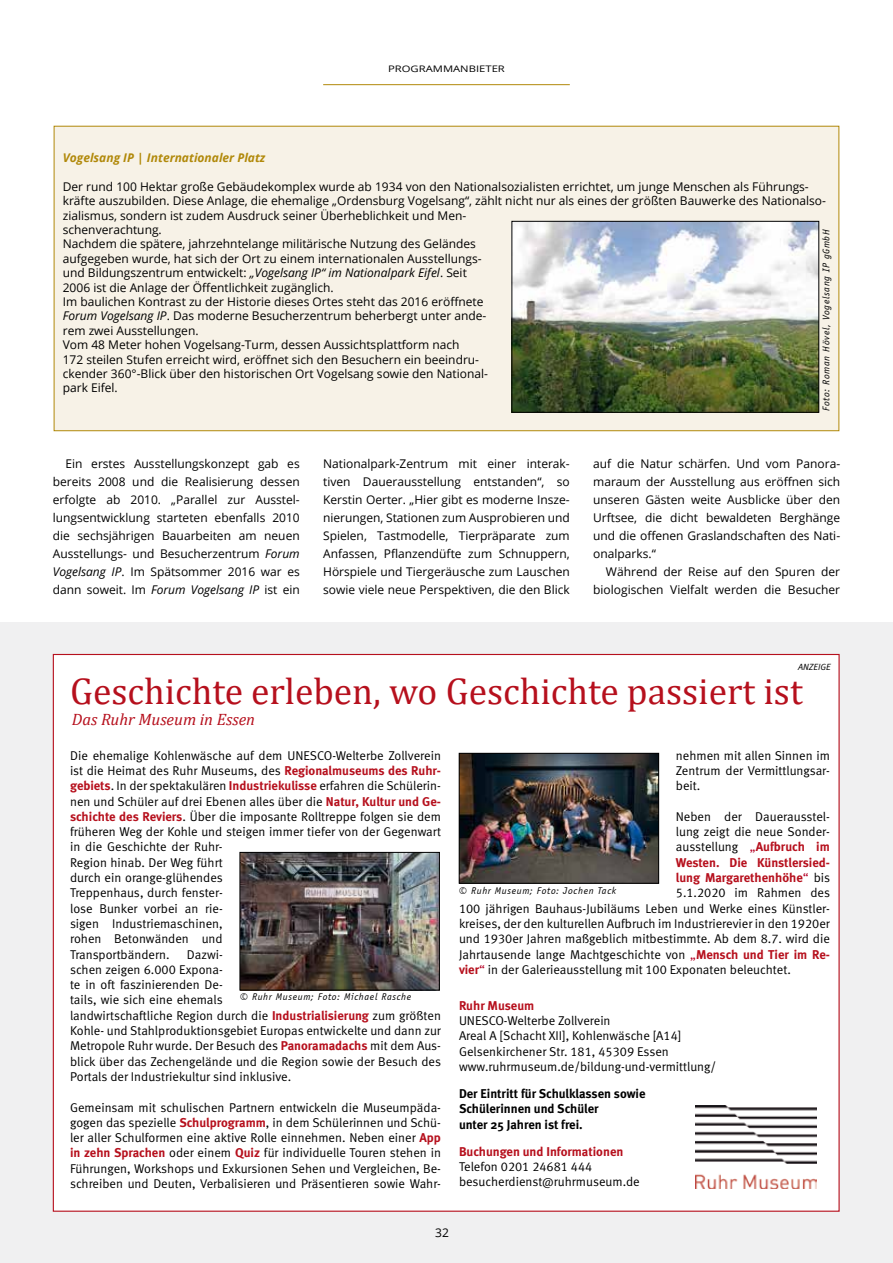
<style>
.page{position:relative;width:893px;height:1263px;background:#fff}
.page>*{position:absolute;margin:0;border:0;box-sizing:border-box;transform-origin:0 0}
.t1{font:37.5px "Cambria";color:#b6101d}
.t2{font:italic 16.5px "Cambria";color:#b6101d}
.t3{font:12.75px/15.3px "Meta Normal LF";color:#000}
.t4{font:700 12.75px/15.3px "Meta";color:#b6101d}
.t5{font:700 12.75px/15.3px "Meta";color:#000}
.t6{font:12px/18px "Open Sans";color:#000;text-align:justify}
.t7{font:italic 700 12px "Open Sans";color:#b1890a}
.t8{font:italic 10.5px "Sportiv";letter-spacing:.06em;color:#000}
.t9{font:9px "Open Sans";color:#000;scale:1.25 1}
.t10{font:italic 9px "Meta Normal";color:#000}
.s1{font-style:italic}
.s2{font-family:"Meta";font-weight:700;color:#b6101d}
.s3{color:#b80c2f}
.s4{font-family:"Meta Normal LF";font-weight:400;color:#b80c2f}
.s5{font-family:"Meta Normal LF";font-weight:400;color:#000}
</style>
<div class="page">
<div style="left:0;top:623px;width:893px;height:640px;background:#f0f0f1"></div>
<div style="left:54px;top:126px;width:785px;height:305px;background:#f7f2e7"></div>
<img style="left:514px;top:223px;width:303px;height:187px">
<div style="left:512px;top:221px;width:307px;height:191px;border:1px solid #000"></div>
<div style="left:53px;top:654px;width:787px;height:558px;background:#fff;border:1px solid #b6101d"></div>
<img style="left:696px;top:1106px;width:121px;height:83px">
<img style="left:242px;top:854px;width:196px;height:134px">
<div style="left:240px;top:852px;width:200px;height:138px;border:1px solid #000"></div>
<img style="left:461px;top:755px;width:196px;height:126px">
<div style="left:459px;top:753px;width:200px;height:130px;border:1px solid #000"></div>
<hr style="left:323px;top:84px;width:247px;height:1px;background:#b1890a">
<p class="t9" style="left:388px;top:63px;width:95px">PROGRAMMANBIETER</p>
<p class="t7" style="left:63px;top:149px;width:204px">Vogelsang IP | Internationaler Platz</p>
<p class="t6" style="left:63px;top:179px;width:765px;line-height:14.4px;text-align:left">Der rund 100 Hektar große Gebäudekomplex wurde ab 1934 von den Nationalsozialisten errichtet, um junge Menschen als Führungs&shy;kräfte auszubilden. Diese Anlage, die ehemalige „Ordensburg Vogelsang“, zählt nicht nur als eines der größten Bauwerke des Nationalso&shy;zialismus, sondern ist zudem Ausdruck seiner Überheblichkeit und Men-<br>schenverachtung.<br>Nachdem die spätere, jahrzehntelange militärische Nutzung des Geländes<br>aufgegeben wurde, hat sich der Ort zu einem internationalen Ausstellungs-<br>und Bildungszentrum entwickelt: <span class="s1">„Vogelsang IP“ im Nationalpark Eifel</span>. Seit<br>2006 ist die Anlage der Öffentlichkeit zugänglich.<br>Im baulichen Kontrast zu der Historie dieses Ortes steht das 2016 eröffnete<br><span class="s1">Forum Vogelsang IP</span>. Das moderne Besucherzentrum beherbergt unter ande-<br>rem zwei Ausstellungen.<br>Vom 48 Meter hohen Vogelsang-Turm, dessen Aussichtsplattform nach<br>172 steilen Stufen erreicht wird, eröffnet sich den Besuchern ein beeindru-<br>ckender 360°-Blick über den historischen Ort Vogelsang sowie den National-<br>park Eifel.</p>
<p class="t8" style="left:821px;top:411px;width:183px;rotate:-90deg">Foto: Roman Hövel, Vogelsang IP gGmbH</p>
<p class="t6" style="left:53px;top:454px;width:249px;text-indent:13px">Ein erstes Ausstellungskonzept gab es bereits 2008 und die Realisierung dessen erfolgte ab 2010. „Parallel zur Ausstel&shy;lungsentwicklung starteten ebenfalls 2010 die sechsjährigen Bauarbeiten am neuen Ausstellungs- und Besucherzentrum <span class="s1">Forum Vogelsang IP</span>. Im Spätsommer 2016 war es dann soweit. Im <span class="s1">Forum Vogelsang IP</span> ist ein</p>
<p class="t6" style="left:323px;top:454px;width:248px">Nationalpark-Zentrum mit einer interak&shy;tiven Dauerausstellung entstanden“, so Kerstin Oerter. „Hier gibt es moderne Insze&shy;nierungen, Stationen zum Ausprobieren und Spielen, Tastmodelle, Tierpräparate zum Anfassen, Pflanzendüfte zum Schnuppern, Hörspiele und Tiergeräusche zum Lauschen sowie viele neue Perspektiven, die den Blick</p>
<p class="t6" style="left:593px;top:454px;width:249px">auf die Natur schärfen. Und vom Panora&shy;maraum der Ausstellung aus eröffnen sich unseren Gästen weite Ausblicke über den Urftsee, die dicht bewaldeten Berghänge und die offenen Graslandschaften des Nati&shy;onalparks.“</p>
<p class="t6" style="left:593px;top:562px;width:248px;text-align:right">Während der Reise auf den Spuren der biologischen Vielfalt werden die Besucher</p>
<p class="t10" style="left:798px;top:661px;width:34px">ANZEIGE</p>
<h1 class="t1" style="left:70px;top:669px;width:734px">Geschichte erleben, wo Geschichte passiert ist</h1>
<p class="t2" style="left:72px;top:708px;width:185px">Das Ruhr Museum in Essen</p>
<p class="t3" style="left:70px;top:747px;width:372px">Die ehemalige Kohlenwäsche auf dem UNESCO-Welterbe Zollverein ist die Heimat des Ruhr Museums, des <span class="s2">Regionalmuseums des Ruhr&shy;gebiets</span>. In der spektakulären <span class="s2">Industriekulisse</span> erfahren die Schülerin&shy;nen und Schüler auf drei Ebenen alles über die <span class="s2">Natur, Kultur und Ge&shy;schichte des Reviers</span>. Über die imposante Rolltreppe folgen sie dem früheren Weg der Kohle und steigen immer tiefer von der Gegenwart in die Geschichte der Ruhr-<br>Region hinab. Der Weg führt<br>durch ein orange-glühendes<br>Treppenhaus, durch fenster-<br>lose Bunker vorbei an rie-<br>sigen Industriemaschinen,<br>rohen Betonwänden und<br>Transportbändern.</p>
<p class="t3" style="left:70px;top:946px;width:372px;text-indent:117px">Dazwi-<br>schen zeigen 6.000 Expona-<br>te in oft faszinierenden De-<br>tails, wie sich eine ehemals<br>landwirtschaftliche Region durch die <span class="s2">Industrialisierung</span> zum größten Kohle- und Stahlproduktionsgebiet Europas entwickelte und dann zur Metropole Ruhr wurde. Der Besuch des <span class="s2">Panoramadachs</span> mit dem Aus&shy;blick über das Zechengelände und die Region sowie der Besuch des Portals der Industriekultur sind inklusive.</p>
<p class="t3" style="left:70px;top:1099px;width:372px;text-align:justify">Gemeinsam mit schulischen Partnern entwickeln die Museumpäda&shy;gogen das spezielle <span class="s2">Schulprogramm</span>, in dem Schülerinnen und Schü&shy;ler aller Schulformen eine aktive Rolle einnehmen. Neben einer <span class="s2">App in zehn Sprachen</span> oder einem <span class="s2">Quiz</span> für individuelle Touren stehen in Führungen, Workshops und Exkursionen Sehen und Vergleichen, Be&shy;schreiben und Deuten, Verbalisieren und Präsentieren sowie Wahr-</p>
<p class="t8" style="left:240px;top:991px;width:173px">© Ruhr Museum; Foto: Michael Rasche</p>
<p class="t3" style="left:676px;top:747px;width:156px;text-align:justify">nehmen mit allen Sinnen im Zentrum der Vermittlungsar&shy;beit.</p>
<p class="t3" style="left:676px;top:808px;width:156px;text-align:justify">Neben der Dauerausstel&shy;lung zeigt die neue Sonder&shy;ausstellung <span class="s3">„</span><span class="s2">Aufbruch im</span></p>
<p class="t4" style="left:676px;top:854px;width:156px">Westen. Die Künstlersied&shy;lung Margarethenhöhe<span class="s4">“</span> <span class="s5">bis</span></p>
<p class="t3" style="left:459px;top:885px;width:373px;text-align:justify;text-indent:217px">5.1.2020 im Rahmen des 100 jährigen Bauhaus-Jubiläums Leben und Werke eines Künstler&shy;kreises, der den kulturellen Aufbruch im Industrierevier in den 1920er und 1930er Jahren maßgeblich mitbestimmte. Ab dem 8.7. wird die Jahrtausende lange Machtgeschichte von <span class="s3">„</span><span class="s2">Mensch und Tier im Re&shy;vier</span><span class="s3">“</span> in der Galerieausstellung mit 100 Exponaten beleuchtet.</p>
<p class="t4" style="left:459px;top:997px;width:77px">Ruhr Museum</p>
<p class="t3" style="left:459px;top:1013px;width:259px">UNESCO-Welterbe Zollverein<br>Areal A [Schacht XII], Kohlenwäsche [A14] Gelsenkirchener Str. 181, 45309 Essen www.ruhrmuseum.de/bildung-und-vermittlung/</p>
<p class="t5" style="left:459px;top:1086px;width:188px">Der Eintritt für Schulklassen sowie<br>Schülerinnen und Schüler<br>unter 25 Jahren ist frei.</p>
<p class="t4" style="left:459px;top:1143px;width:166px">Buchungen und Informationen</p>
<p class="t3" style="left:459px;top:1159px;width:182px">Telefon 0201 24681 444 besucherdienst@ruhrmuseum.de</p>
<p class="t8" style="left:459px;top:885px;width:159px">© Ruhr Museum; Foto: Jochen Tack</p>
<p class="t6" style="left:435px;top:1223px;width:15px">32</p>
</div>
